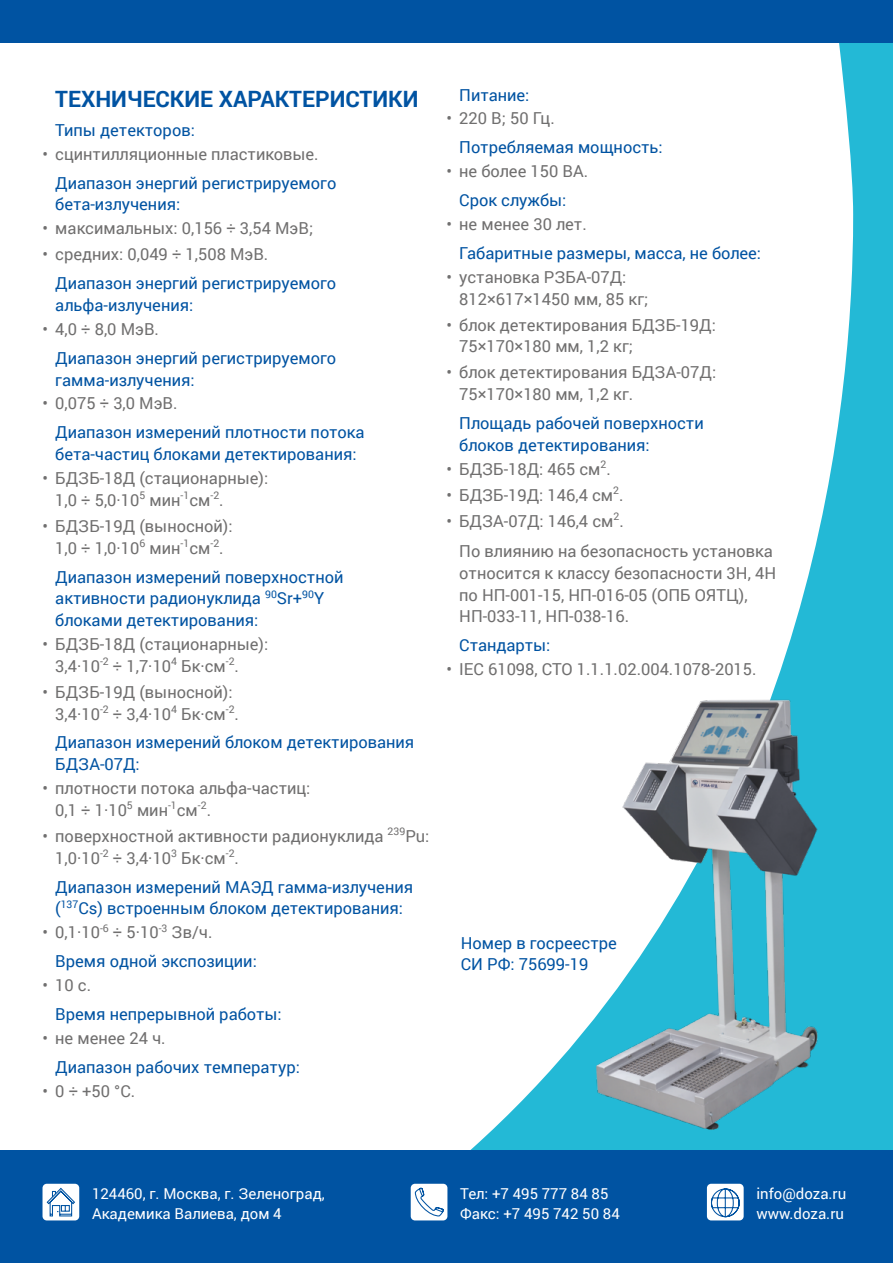
<style>
.page{position:relative;width:893px;height:1263px;background:#fff}
.page>*{position:absolute;margin:0;border:0;box-sizing:border-box;transform-origin:0 0}
.t1{font:700 22.5px "Roboto";color:#0053a2}
.t2{font:16.5px/21.8px "Roboto";color:#706f6f}
.t3{font:16.5px/21.8px "Roboto";color:#0053a2}
.t4{font:15px/19.5px "Roboto";color:#fff}
.s1{color:#706f6f}
</style>
<div class="page">
<div style="left:0;top:1150px;width:893px;height:113px;background:#0053a2"></div>
<div style="left:43px;top:1184px;width:36px;height:36px;background:#fff;border-radius:4px"></div>
<svg style="left:46px;top:1187px;width:29px;height:30px"></svg>
<div style="left:411px;top:1184px;width:36px;height:36px;background:#fff;border-radius:4px"></div>
<svg style="left:414px;top:1187px;width:30px;height:30px"></svg>
<div style="left:707px;top:1184px;width:37px;height:36px;background:#fff;border-radius:4px"></div>
<svg style="left:711px;top:1188px;width:29px;height:30px"></svg>
<svg style="left:470px;top:43px;width:423px;height:1107px"></svg>
<div style="left:0;top:0;width:893px;height:43px;background:#0053a2"></div>
<img style="left:595px;top:697px;width:224px;height:436px">
<h1 class="t1" style="left:55px;top:83px;width:365px">ТЕХНИЧЕСКИЕ ХАРАКТЕРИСТИКИ</h1>
<p class="t3" style="left:55px;top:118px;width:141px">Типы детекторов:</p>
<p class="t2" style="left:43px;top:142px;width:278px">• сцинтилляционные пластиковые.</p>
<p class="t3" style="left:55px;top:171px;width:283px">Диапазон энергий регистрируемого бета‑излучения:</p>
<p class="t2" style="left:43px;top:217px;width:272px">• максимальных: 0,156 ÷ 3,54 МэВ;</p>
<p class="t2" style="left:43px;top:243px;width:227px">• средних: 0,049 ÷ 1,508 МэВ.</p>
<p class="t3" style="left:55px;top:272px;width:282px">Диапазон энергий регистрируемого альфа‑излучения:</p>
<p class="t2" style="left:43px;top:317px;width:118px">• 4,0 ÷ 8,0 МэВ.</p>
<p class="t3" style="left:55px;top:346px;width:282px">Диапазон энергий регистрируемого гамма‑излучения:</p>
<p class="t2" style="left:43px;top:392px;width:137px">• 0,075 ÷ 3,0 МэВ.</p>
<p class="t3" style="left:55px;top:421px;width:311px">Диапазон измерений плотности потока бета‑частиц блоками детектирования:</p>
<p class="t2" style="left:55px;top:467px;width:214px;text-indent:-13px">• БДЗБ-18Д (стационарные):<br>1,0 ÷ 5,0·10<sup>5</sup> мин<sup>-1</sup>см<sup>-2</sup>.</p>
<p class="t2" style="left:43px;top:514px;width:192px;text-align:center">• БДЗБ-19Д (выносной):<br>1,0 ÷ 1,0·10<sup>6</sup> мин<sup>-1</sup>см<sup>-2</sup>.</p>
<p class="t3" style="left:55px;top:565px;width:290px">Диапазон измерений поверхностной активности радионуклида <sup>90</sup>Sr+<sup>90</sup>Y блоками детектирования:</p>
<p class="t2" style="left:55px;top:633px;width:214px;text-indent:-13px">• БДЗБ-18Д (стационарные):<br>3,4·10<sup>-2</sup> ÷ 1,7·10<sup>4</sup> Бк·см<sup>-2</sup>.</p>
<p class="t2" style="left:55px;top:680px;width:185px;text-indent:-13px">• БДЗБ-19Д (выносной):<br>3,4·10<sup>-2</sup> ÷ 3,4·10<sup>4</sup> Бк·см<sup>-2</sup>.</p>
<p class="t3" style="left:55px;top:731px;width:361px">Диапазон измерений блоком детектирования<br>БДЗА‑07Д:</p>
<p class="t2" style="left:55px;top:777px;width:257px;text-indent:-13px">• плотности потока альфа-частиц:<br>0,1 ÷ 1·10<sup>5</sup> мин<sup>-1</sup>см<sup>-2</sup>.</p>
<p class="t2" style="left:55px;top:824px;width:376px;text-indent:-13px">• поверхностной активности радионуклида <sup>239</sup>Pu:<br>1,0·10<sup>-2</sup> ÷ 3,4·10<sup>3</sup> Бк·см<sup>-2</sup>.</p>
<p class="t3" style="left:55px;top:875px;width:359px">Диапазон измерений МАЭД гамма-излучения (<sup>137</sup>Cs) встроенным блоком детектирования:</p>
<p class="t3" style="left:55px;top:917px;width:203px;line-height:29px;text-indent:-13px"><span class="s1">• 0,1·10</span><sup>-6</sup> <span class="s1">÷ 5·10</span><sup>-3</sup> <span class="s1">Зв/ч.<br></span>Время одной экспозиции:</p>
<p class="t2" style="left:43px;top:974px;width:50px">• 10 с.</p>
<p class="t3" style="left:55px;top:1003px;width:228px">Время непрерывной работы:</p>
<p class="t2" style="left:43px;top:1026px;width:125px">• не менее 24 ч.</p>
<p class="t3" style="left:55px;top:1055px;width:246px">Диапазон рабочих температур:</p>
<p class="t2" style="left:43px;top:1079px;width:94px">• 0 ÷ +50 °С.</p>
<p class="t3" style="left:459px;top:83px;width:72px">Питание:</p>
<p class="t2" style="left:446px;top:107px;width:110px">• 220 В; 50 Гц.</p>
<p class="t3" style="left:459px;top:136px;width:205px">Потребляемая мощность:</p>
<p class="t2" style="left:446px;top:160px;width:143px">• не более 150 ВА.</p>
<p class="t3" style="left:459px;top:189px;width:109px">Срок службы:</p>
<p class="t2" style="left:446px;top:213px;width:142px">• не менее 30 лет.</p>
<p class="t3" style="left:459px;top:242px;width:303px">Габаритные размеры, масса, не более:</p>
<p class="t2" style="left:459px;top:266px;width:191px;text-indent:-13px">• установка РЗБА-07Д:<br>812×617×1450 мм, 85 кг;</p>
<p class="t2" style="left:459px;top:313px;width:258px;text-indent:-13px">• блок детектирования БДЗБ-19Д:<br>75×170×180 мм, 1,2 кг;</p>
<p class="t2" style="left:459px;top:361px;width:258px;text-indent:-13px">• блок детектирования БДЗА-07Д:<br>75×170×180 мм, 1,2 кг.</p>
<p class="t3" style="left:459px;top:412px;width:246px">Площадь рабочей поверхности блоков детектирования:</p>
<p class="t2" style="left:446px;top:457px;width:166px">• БДЗБ-18Д: 465 см<sup>2</sup>.</p>
<p class="t2" style="left:446px;top:483px;width:178px">• БДЗБ-19Д: 146,4 см<sup>2</sup>.</p>
<p class="t2" style="left:459px;top:505px;width:315px;line-height:30.3px;text-indent:-13px">• БДЗА-07Д: 146,4 см<sup>2</sup>.<br>По влиянию на безопасность установка</p>
<p class="t2" style="left:459px;top:561px;width:318px">относится к классу безопасности 3Н, 4Н по НП‑001-15, НП-016-05 (ОПБ ОЯТЦ),<br>НП‑033-11, НП-038-16.</p>
<p class="t3" style="left:459px;top:634px;width:93px">Стандарты:</p>
<p class="t2" style="left:446px;top:658px;width:312px">• IEC 61098, СТО 1.1.1.02.004.1078-2015.</p>
<p class="t3" style="left:461px;top:931px;width:158px;line-height:21px">Номер в госреестре<br>СИ РФ: 75699-19</p>
<p class="t4" style="left:92px;top:1184px;width:234px">124460, г. Москва, г. Зеленоград,<br>Академика Валиева, дом 4</p>
<p class="t4" style="left:460px;top:1184px;width:161px">Тел: +7 495 777 84 85<br>Факс: +7 495 742 50 84</p>
<p class="t4" style="left:756px;top:1184px;width:91px">info@doza.ru www.doza.ru</p>
</div>
